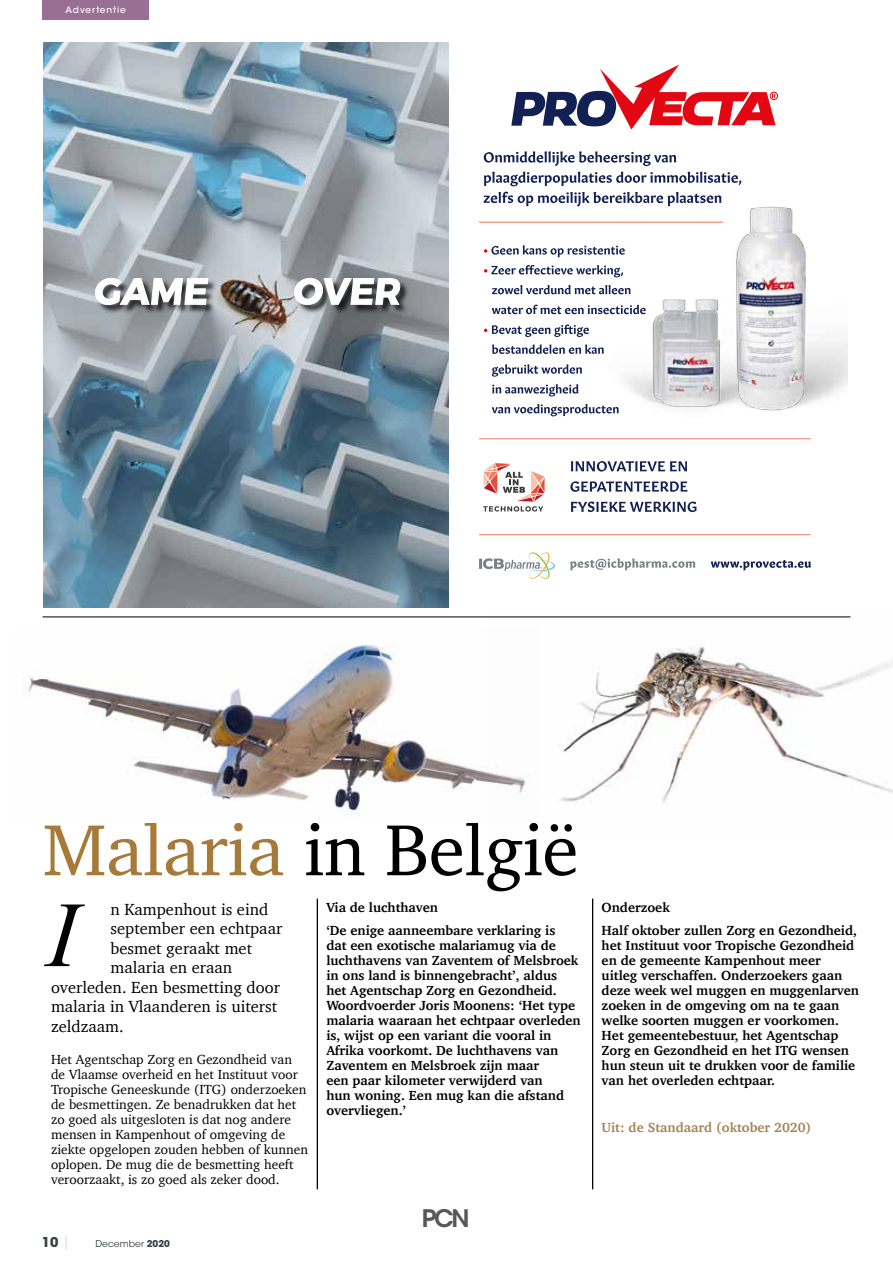
<style>
.page{position:relative;width:893px;height:1263px;background:#fff}
.page>*{position:absolute;margin:0;border:0;box-sizing:border-box;transform-origin:0 0}
.t1{font:italic 93px "Times New Roman";color:#000}
.t2{font:73.95px "Charter";letter-spacing:-.01em;color:#000}
.t3{font:600 24px "ITC Avant Garde Std";color:#575756}
.t4{font:16.5px "Charter";color:#000}
.t5{font:700 13.5px/15px "Charter";color:#000}
.t6{font:13.5px/15px "Charter";color:#000}
.t7{font:700 13.5px "Charter";color:#a28253}
.t8{font:700 13.5px "ITC Avant Garde Std";color:#364248}
.t9{font:9.3px "ITC Avant Garde Std";color:#364248}
.t10{font:500 9px "ITC Avant Garde Std";letter-spacing:.1em;color:#fff}
.s1{color:#a77a39}
.s2{font-weight:400;color:#d1dce3}
.s3{font-weight:700}
</style>
<div class="page">
<hr style="left:317px;top:899px;width:1px;height:290px;background:#000">
<hr style="left:592px;top:899px;width:1px;height:290px;background:#000">
<img style="left:23px;top:644px;width:464px;height:173px">
<img style="left:487px;top:616px;width:406px;height:187px">
<img style="left:44px;top:43px;width:405px;height:565px">
<svg style="left:711px;top:560px;width:100px;height:10px"></svg>
<svg style="left:570px;top:558px;width:125px;height:12px"></svg>
<svg style="left:511px;top:65px;width:267px;height:65px"></svg>
<div style="left:96px;top:279px;width:314px;height:35px;background:#000;opacity:.75"></div>
<svg style="left:94px;top:278px;width:307px;height:27px"></svg>
<svg style="left:571px;top:501px;width:125px;height:11px"></svg>
<svg style="left:570px;top:481px;width:117px;height:11px"></svg>
<svg style="left:571px;top:461px;width:116px;height:11px"></svg>
<svg style="left:483px;top:192px;width:238px;height:15px"></svg>
<svg style="left:484px;top:172px;width:258px;height:14px"></svg>
<svg style="left:484px;top:151px;width:192px;height:15px"></svg>
<svg style="left:492px;top:404px;width:117px;height:12px"></svg>
<svg style="left:492px;top:384px;width:86px;height:13px"></svg>
<svg style="left:492px;top:364px;width:90px;height:13px"></svg>
<svg style="left:492px;top:344px;width:112px;height:10px"></svg>
<svg style="left:484px;top:324px;width:105px;height:13px"></svg>
<svg style="left:492px;top:305px;width:117px;height:9px"></svg>
<svg style="left:492px;top:285px;width:117px;height:9px"></svg>
<svg style="left:484px;top:265px;width:137px;height:10px"></svg>
<svg style="left:484px;top:245px;width:141px;height:12px"></svg>
<svg style="left:479px;top:552px;width:76px;height:27px"></svg>
<svg style="left:483px;top:463px;width:62px;height:48px"></svg>
<hr style="left:479px;top:438px;width:331px;height:1px;background:#ef7b60">
<hr style="left:479px;top:222px;width:244px;height:1px;background:#ef7b60">
<hr style="left:479px;top:534px;width:331px;height:1px;background:#ef7b60">
<img style="left:609px;top:272px;width:80px;height:142px">
<img style="left:689px;top:196px;width:158px;height:215px">
<div style="left:770px;top:92px;width:8px;height:8px;border:1px solid #e30613;border-radius:50%"></div>
<hr style="left:43px;top:617px;width:807px;height:1px;background:#000">
<div style="left:43px;top:0;width:106px;height:20px;background:#9a6f95"></div>
<p class="t10" style="left:66px;top:4px;width:62px">Advertentie</p>
<h2 class="t2" style="left:43px;top:786px;width:538px"><span class="s1">Malaria</span> in België</h2>
<h1 class="t1" style="left:47px;top:871px;width:32px">I</h1>
<p class="t4" style="left:111px;top:895px;width:159px">n Kampenhout is eind</p>
<p class="t5" style="left:326px;top:895px;width:231px;line-height:23.5px">Via de luchthaven<br>‘De enige aanneembare verklaring is</p>
<p class="t5" style="left:326px;top:938px;width:256px">dat een exotische malariamug via de luchthavens van Zaventem of Melsbroek in ons land is binnengebracht’, aldus<br>het Agentschap Zorg en Gezondheid.<br>Woordvoerder Joris Moonens: ‘Het type malaria waaraan het echtpaar overleden is, wijst op een variant die vooral in Afrika voorkomt. De luchthavens van Zaventem en Melsbroek zijn maar<br>een paar kilometer verwijderd van<br>hun woning. Een mug kan die afstand overvliegen.’</p>
<p class="t4" style="left:111px;top:914px;width:173px">september een echtpaar</p>
<p class="t4" style="left:111px;top:934px;width:143px">besmet geraakt met</p>
<p class="t4" style="left:111px;top:953px;width:123px">malaria en eraan</p>
<p class="t4" style="left:51px;top:973px;width:230px">overleden. Een besmetting door</p>
<p class="t4" style="left:51px;top:992px;width:228px">malaria in Vlaanderen is uiterst</p>
<p class="t4" style="left:51px;top:1012px;width:74px">zeldzaam.</p>
<p class="t6" style="left:51px;top:1051px;width:259px">Het Agentschap Zorg en Gezondheid van de Vlaamse overheid en het Instituut voor Tropische Geneeskunde (ITG) onderzoeken de besmettingen. Ze benadrukken dat het zo goed als uitgesloten is dat nog andere mensen in Kampenhout of omgeving de ziekte opgelopen zouden hebben of kunnen oplopen. De mug die de besmetting heeft veroorzaakt, is zo goed als zeker dood.</p>
<p class="t8" style="left:42px;top:1233px;width:30px">10 <span class="s2">|</span></p>
<p class="t9" style="left:95px;top:1238px;width:76px">December <span class="s3">2020</span></p>
<h3 class="t3" style="left:422px;top:1203px;width:49px">PCN</h3>
<p class="t5" style="left:602px;top:895px;width:257px;line-height:23.5px">Onderzoek<br>Half oktober zullen Zorg en Gezondheid,</p>
<p class="t5" style="left:602px;top:938px;width:259px">het Instituut voor Tropische Gezondheid en de gemeente Kampenhout meer uitleg verschaffen. Onderzoekers gaan deze week wel muggen en muggenlarven zoeken in de omgeving om na te gaan welke soorten muggen er voorkomen.<br>Het gemeentebestuur, het Agentschap Zorg en Gezondheid en het ITG wensen hun steun uit te drukken voor de familie van het overleden echtpaar.</p>
<p class="t7" style="left:602px;top:1116px;width:211px">Uit: de Standaard (oktober 2020)</p>
</div>
